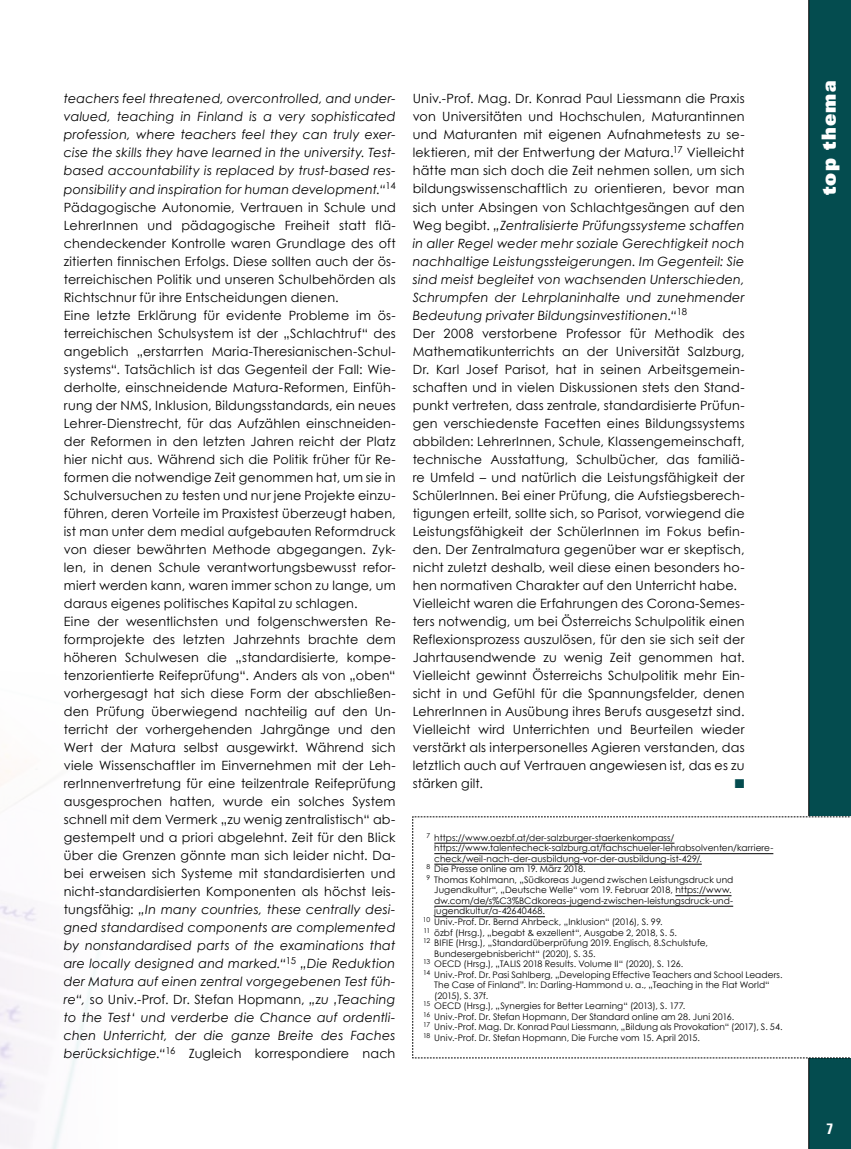
<style>
.page{position:relative;width:851px;height:1149px;background:#fff}
.page>*{position:absolute;margin:0;border:0;box-sizing:border-box;transform-origin:0 0}
.t1{font:900 19.5px "Univers";letter-spacing:.055em;color:#fff}
.t2{font:700 condensed 15px "Univers";color:#fff}
.t3{font:12.75px/18px "Century Gothic";letter-spacing:.015em;color:#000}
.t4{font:12.75px "Zapf Dingbats ITC";color:#044c4f}
.t5{font:9px "Century Gothic";letter-spacing:.005em;color:#000}
.s1{font-style:italic}
</style>
<div class="page">
<svg style="left:808px;top:0;width:42px;height:1148px;background:#084b4d"></svg>
<svg style="left:412px;top:816px;width:438px;height:242px"></svg>
<p class="t3" style="left:64px;top:90px;width:333px"><span class="s1">teachers feel threatened, overcontrolled, and under&shy;valued, teaching in Finland is a very sophisticated profession, where teachers feel they can truly exer&shy;cise the skills they have learned in the university. Test&shy;based accountability is replaced by trust-based res&shy;ponsibility and inspiration for human development.“</span><sup>14<br></sup>Pädagogische Autonomie, Vertrauen in Schule und LehrerInnen und pädagogische Freiheit statt flä&shy;chendeckender Kontrolle waren Grundlage des oft zitierten finnischen Erfolgs. Diese sollten auch der ös&shy;terreichischen Politik und unseren Schulbehörden als Richtschnur für ihre Entscheidungen dienen.<br>Eine letzte Erklärung für evidente Probleme im ös&shy;terreichischen Schulsystem ist der „Schlachtruf“ des angeblich „erstarrten Maria-Theresianischen-Schul&shy;systems“. Tatsächlich ist das Gegenteil der Fall: Wie&shy;derholte, einschneidende Matura-Reformen, Einfüh&shy;rung der NMS, Inklusion, Bildungsstandards, ein neues Lehrer-Dienstrecht, für das Aufzählen einschneiden&shy;der Reformen in den letzten Jahren reicht der Platz hier nicht aus. Während sich die Politik früher für Re&shy;formen die notwendige Zeit genommen hat, um sie in Schulversuchen zu testen und nur jene Projekte einzu&shy;führen, deren Vorteile im Praxistest überzeugt haben, ist man unter dem medial aufgebauten Reformdruck von dieser bewährten Methode abgegangen. Zyk&shy;len, in denen Schule verantwortungsbewusst refor&shy;miert werden kann, waren immer schon zu lange, um daraus eigenes politisches Kapital zu schlagen.<br>Eine der wesentlichsten und folgenschwersten Re&shy;formprojekte des letzten Jahrzehnts brachte dem höheren Schulwesen die „standardisierte, kompe&shy;tenzorientierte Reifeprüfung“. Anders als von „oben“ vorhergesagt hat sich diese Form der abschließen&shy;den Prüfung überwiegend nachteilig auf den Un&shy;terricht der vorhergehenden Jahrgänge und den Wert der Matura selbst ausgewirkt. Während sich viele Wissenschaftler im Einvernehmen mit der Leh&shy;rerInnenvertretung für eine teilzentrale Reifeprüfung ausgesprochen hatten, wurde ein solches System schnell mit dem Vermerk „zu wenig zentralistisch“ ab&shy;gestempelt und a priori abgelehnt. Zeit für den Blick über die Grenzen gönnte man sich leider nicht. Da&shy;bei erweisen sich Systeme mit standardisierten und nicht-standardisierten Komponenten als höchst leis&shy;tungsfähig: <span class="s1">„In many countries, these centrally desi&shy;gned standardised components are complemented by nonstandardised parts of the examinations that are locally designed and marked.“</span><sup>15</sup> <span class="s1">„Die Reduktion der Matura auf einen zentral vorgegebenen Test füh&shy;re“,</span> so Univ.-Prof. Dr. Stefan Hopmann, <span class="s1">„zu ‚Teaching to the Test‘ und verderbe die Chance auf ordentli&shy;chen Unterricht, der die ganze Breite des Faches berücksichtige.“</span><sup>16</sup> Zugleich korrespondiere nach</p>
<p class="t3" style="left:412px;top:90px;width:333px">Univ.-Prof. Mag. Dr. Konrad Paul Liessmann die Praxis von Universitäten und Hochschulen, Maturantinnen und Maturanten mit eigenen Aufnahmetests zu se&shy;lektieren, mit der Entwertung der Matura.<sup>17</sup> Vielleicht hätte man sich doch die Zeit nehmen sollen, um sich bildungswissenschaftlich zu orientieren, bevor man sich unter Absingen von Schlachtgesängen auf den Weg begibt. <span class="s1">„Zentralisierte Prüfungssysteme schaffen in aller Regel weder mehr soziale Gerechtigkeit noch nachhaltige Leistungssteigerungen. Im Gegenteil: Sie sind meist begleitet von wachsenden Unterschieden, Schrumpfen der Lehrplaninhalte und zunehmender Bedeutung privater Bildungsinvestitionen.“</span><sup>18<br></sup>Der 2008 verstorbene Professor für Methodik des Mathematikunterrichts an der Universität Salzburg, Dr. Karl Josef Parisot, hat in seinen Arbeitsgemein&shy;schaften und in vielen Diskussionen stets den Stand&shy;punkt vertreten, dass zentrale, standardisierte Prüfun&shy;gen verschiedenste Facetten eines Bildungssystems abbilden: LehrerInnen, Schule, Klassengemeinschaft, technische Ausstattung, Schulbücher, das familiä&shy;re Umfeld – und natürlich die Leistungsfähigkeit der SchülerInnen. Bei einer Prüfung, die Aufstiegsberech&shy;tigungen erteilt, sollte sich, so Parisot, vorwiegend die Leistungsfähigkeit der SchülerInnen im Fokus befin&shy;den. Der Zentralmatura gegenüber war er skeptisch, nicht zuletzt deshalb, weil diese einen besonders ho&shy;hen normativen Charakter auf den Unterricht habe.<br>Vielleicht waren die Erfahrungen des Corona-Semes&shy;ters notwendig, um bei Österreichs Schulpolitik einen Reflexionsprozess auszulösen, für den sie sich seit der Jahrtausendwende zu wenig Zeit genommen hat.<br>Vielleicht gewinnt Österreichs Schulpolitik mehr Ein&shy;sicht in und Gefühl für die Spannungsfelder, denen LehrerInnen in Ausübung ihres Berufs ausgesetzt sind.<br>Vielleicht wird Unterrichten und Beurteilen wieder verstärkt als interpersonelles Agieren verstanden, das letztlich auch auf Vertrauen angewiesen ist, das es zu stärken gilt.</p>
<p class="t4" style="left:734px;top:777px;width:11px">■</p>
<p class="t5" style="left:426px;top:831px;width:249px"><sup>7</sup> https://www.oezbf.at/der-salzburger-staerkenkompass/</p>
<p class="t5" style="left:434px;top:842px;width:340px">https://www.talentecheck-salzburg.at/fachschueler-lehrabsolventen/karriere-</p>
<p class="t5" style="left:434px;top:852px;width:269px">check/weil-nach-der-ausbildung-vor-der-ausbildung-ist-429/.</p>
<p class="t5" style="left:426px;top:863px;width:161px"><sup>8</sup> Die Presse online am 19. März 2018.</p>
<p class="t5" style="left:426px;top:873px;width:308px"><sup>9</sup> Thomas Kohlmann, „Südkoreas Jugend zwischen Leistungsdruck und</p>
<p class="t5" style="left:434px;top:884px;width:299px">Jugendkultur“, „Deutsche Welle“ vom 19. Februar 2018, https://www.</p>
<p class="t5" style="left:434px;top:894px;width:300px">dw.com/de/s%C3%BCdkoreas-jugend-zwischen-leistungsdruck-und-</p>
<p class="t5" style="left:434px;top:905px;width:112px">jugendkultur/a-42640468.</p>
<p class="t5" style="left:423px;top:915px;width:241px"><sup>10</sup> Univ.-Prof. Dr. Bernd Ahrbeck, „Inklusion“ (2016), S. 99.</p>
<p class="t5" style="left:423px;top:926px;width:255px"><sup>11</sup> özbf (Hrsg.), „begabt &amp; exzellent“, Ausgabe 2, 2018, S. 5.</p>
<p class="t5" style="left:423px;top:936px;width:286px"><sup>12</sup> BIFIE (Hrsg.), „Standardüberprüfung 2019. Englisch, 8.Schulstufe,</p>
<p class="t5" style="left:434px;top:947px;width:163px">Bundesergebnisbericht“ (2020), S. 35.</p>
<p class="t5" style="left:423px;top:957px;width:261px"><sup>13</sup> OECD (Hrsg.), „TALIS 2018 Results. Volume II“ (2020), S. 126.</p>
<p class="t5" style="left:423px;top:968px;width:361px"><sup>14</sup> Univ.-Prof. Dr. Pasi Sahlberg, „Developing Effective Teachers and School Leaders.</p>
<p class="t5" style="left:434px;top:978px;width:337px">The Case of Finland”. In: Darling-Hammond u. a., „Teaching in the Flat World“</p>
<p class="t5" style="left:434px;top:989px;width:55px">(2015), S. 37f.</p>
<p class="t5" style="left:423px;top:999px;width:264px"><sup>15</sup> OECD (Hrsg.), „Synergies for Better Learning“ (2013), S. 177.</p>
<p class="t5" style="left:423px;top:1010px;width:312px"><sup>16</sup> Univ.-Prof. Dr. Stefan Hopmann, Der Standard online am 28. Juni 2016.</p>
<p class="t5" style="left:423px;top:1020px;width:361px"><sup>17</sup> Univ.-Prof. Mag. Dr. Konrad Paul Liessmann, „Bildung als Provokation“ (2017), S. 54.</p>
<p class="t5" style="left:423px;top:1031px;width:278px"><sup>18</sup> Univ.-Prof. Dr. Stefan Hopmann, Die Furche vom 15. April 2015.</p>
<h1 class="t1" style="left:815px;top:195px;width:116px;rotate:-90deg">top thema</h1>
<p class="t2" style="left:826px;top:1118px;width:8px">7</p>
</div>
